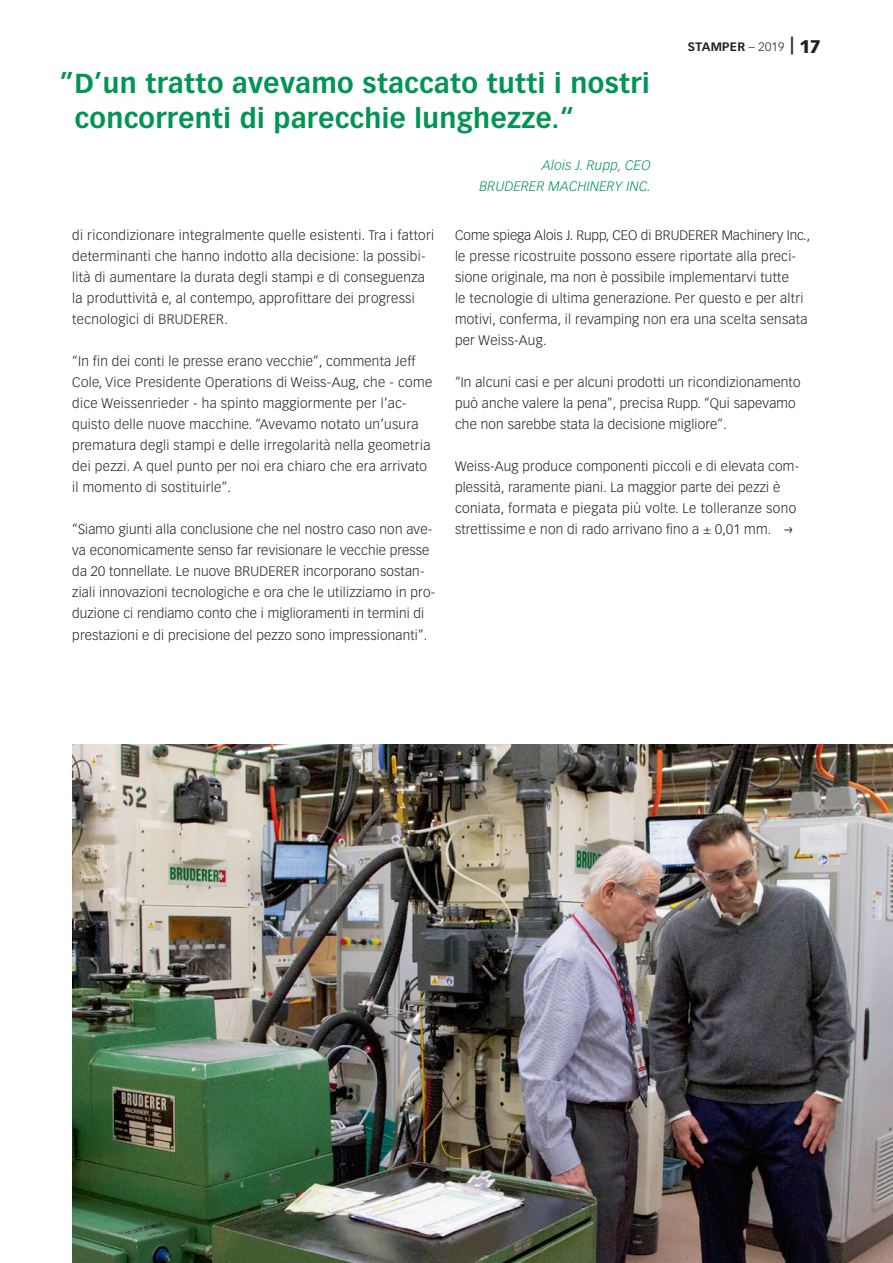
<style>
.page{position:relative;width:893px;height:1263px;background:#fff}
.page>*{position:absolute;margin:0;border:0;box-sizing:border-box;transform-origin:0 0}
.t1{font:700 27px/34.5px "Vectora LT Pro";letter-spacing:.015em;color:#009552}
.t2{font:300 13.5px/21px "Vectora LT Pro";letter-spacing:.02em;color:#231f20}
.t3{font:italic 300 13.5px/21px "Vectora LT Pro";letter-spacing:.02em;color:#009552;text-align:right}
.t4{font:700 12px "Vectora LT Pro";letter-spacing:.025em;color:#231f20}
.s1{font-weight:300}
.s2{font-size:18px}
.s3{font-weight:900;font-size:18px}
.s4{font-weight:400}
</style>
<div class="page">
<img style="left:72px;top:744px;width:821px;height:519px">
<h1 class="t1" style="left:74px;top:66px;width:576px;text-indent:-14px">”D’un tratto avevamo staccato tutti i nostri concorrenti di parecchie lunghezze.“</h1>
<p class="t3" style="left:479px;top:154px;width:173px">Alois J. Rupp, CEO<br>BRUDERER MACHINERY INC.</p>
<p class="t4" style="left:688px;top:39px;width:134px">STAMPER <span class="s1">– 2019</span> <span class="s2">|</span> <span class="s3">17</span></p>
<p class="t2" style="left:72px;top:225px;width:363px">di ricondizionare integralmente quelle esistenti. Tra i fattori determinanti che hanno indotto alla decisione: la possibi&shy;lità di aumentare la durata degli stampi e di conseguenza la produttività e, al contempo, approfittare dei progressi tecnologici di BRUDERER.</p>
<p class="t2" style="left:72px;top:351px;width:361px">“In fin dei conti le presse erano vecchie”, commenta Jeff Cole, Vice Presidente Operations di Weiss-Aug, che - come dice Weissenrieder - ha spinto maggiormente per l’ac&shy;quisto delle nuove macchine. “Avevamo notato un’usura prematura degli stampi e delle irregolarità nella geometria dei pezzi. A quel punto per noi era chiaro che era arrivato il momento di sostituirle”.</p>
<p class="t2" style="left:72px;top:519px;width:364px">“Siamo giunti alla conclusione che nel nostro caso non ave&shy;va economicamente senso far revisionare le vecchie presse da 20 tonnellate. Le nuove BRUDERER incorporano sostan&shy;ziali innovazioni tecnologiche e ora che le utilizziamo in pro&shy;duzione ci rendiamo conto che i miglioramenti in termini di prestazioni e di precisione del pezzo sono impressionanti”.</p>
<p class="t2" style="left:455px;top:225px;width:357px">Come spiega Alois J. Rupp, CEO di BRUDERER Machinery Inc., le presse ricostruite possono essere riportate alla preci&shy;sione originale, ma non è possibile implementarvi tutte<br>le tecnologie di ultima generazione. Per questo e per altri motivi, conferma, il revamping non era una scelta sensata per Weiss-Aug.</p>
<p class="t2" style="left:455px;top:372px;width:347px">“In alcuni casi e per alcuni prodotti un ricondizionamento può anche valere la pena”, precisa Rupp. “Qui sapevamo che non sarebbe stata la decisione migliore”.</p>
<p class="t2" style="left:455px;top:456px;width:346px">Weiss-Aug produce componenti piccoli e di elevata com&shy;plessità, raramente piani. La maggior parte dei pezzi è coniata, formata e piegata più volte. Le tolleranze sono strettissime e non di rado arrivano fino a ± 0,01 mm. <span class="s4">–›</span></p>
</div>
